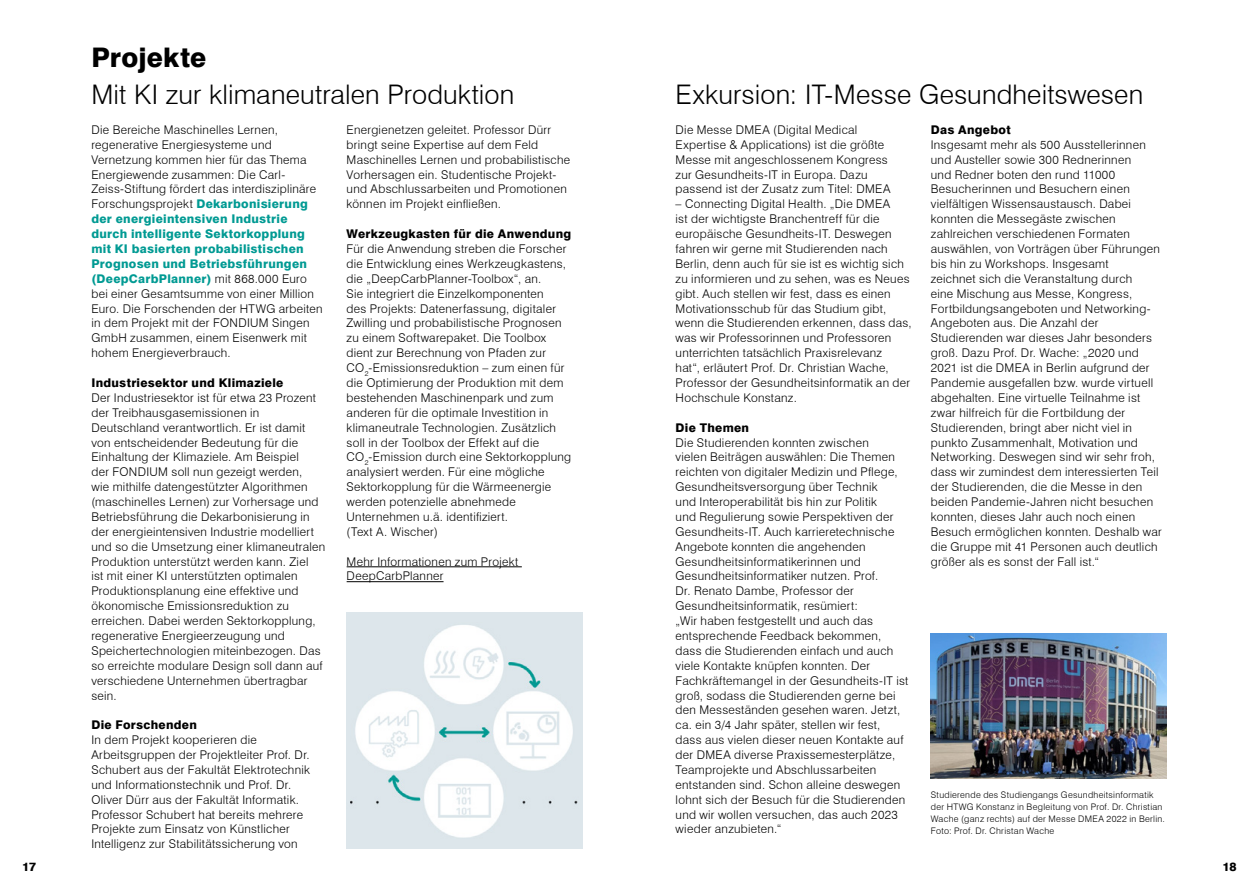
<style>
.page{position:relative;width:1259px;height:893px;background:#fff}
.page>*{position:absolute;margin:0;border:0;box-sizing:border-box;transform-origin:0 0}
.Headline_-_SCHWARZ{font:300 27px/37.2px "Swiss 721 BT";letter-spacing:.005em;color:#000}
.Fließtext_-_SCHWAR{font:300 12px/14.9px "Swiss 721 BT";letter-spacing:.025em;color:#000}
.t1{font:800 12px "Swiss 721 BT";color:#000}
.Textchen_klein___B{font:300 9px/12px "Swiss 721 BT";letter-spacing:.035em;color:#000}
.s1{font-weight:800}
.s2{font-weight:800;color:#009a93}
</style>
<div class="page">
<img style="left:347px;top:612px;width:236px;height:236px">
<hr style="left:347px;top:566px;width:175px;height:1px;background:#000">
<hr style="left:347px;top:581px;width:96px;height:1px;background:#000">
<img style="left:930px;top:634px;width:236px;height:144px">
<p class="Headline_-_SCHWARZ" style="left:91px;top:39px;width:424px"><span class="s1">Projekte<br></span>Mit KI zur klimaneutralen Produktion</p>
<p class="Fließtext_-_SCHWAR" style="left:91px;top:122px;width:233px">Die Bereiche Maschinelles Lernen, regenerative Energiesysteme und Vernetzung kommen hier für das Thema Energiewende zusammen: Die Carl-Zeiss-Stiftung fördert das interdisziplinäre Forschungsprojekt <span class="s2">Dekarbonisierung der energieintensiven Industrie durch intelligente Sektorkopplung mit KI basierten probabilistischen Prognosen und Betriebsführungen (DeepCarbPlanner)</span> mit 868.000 Euro bei einer Gesamtsumme von einer Million Euro. Die Forschenden der HTWG arbeiten in dem Projekt mit der FONDIUM Singen GmbH zusammen, einem Eisenwerk mit hohem Energieverbrauch.</p>
<p class="Fließtext_-_SCHWAR" style="left:91px;top:375px;width:235px"><span class="s1">Industriesektor und Klimaziele<br></span>Der Industriesektor ist für etwa 23 Prozent der Treibhausgasemissionen in Deutschland verantwortlich. Er ist damit von entscheidender Bedeutung für die Einhaltung der Klimaziele. Am Beispiel<br>der FONDIUM soll nun gezeigt werden,<br>wie mithilfe datengestützter Algorithmen (maschinelles Lernen) zur Vorhersage und Betriebsführung die Dekarbonisierung in der energieintensiven Industrie modelliert und so die Umsetzung einer klimaneutralen Produktion unterstützt werden kann. Ziel<br>ist mit einer KI unterstützten optimalen Produktionsplanung eine effektive und ökonomische Emissionsreduktion zu erreichen. Dabei werden Sektorkopplung, regenerative Energieerzeugung und Speichertechnologien miteinbezogen. Das so erreichte modulare Design soll dann auf verschiedene Unternehmen übertragbar sein.</p>
<p class="Fließtext_-_SCHWAR" style="left:91px;top:717px;width:220px"><span class="s1">Die Forschenden<br></span>In dem Projekt kooperieren die Arbeitsgruppen der Projektleiter Prof. Dr.<br>Schubert aus der Fakultät Elektrotechnik und Informationstechnik und Prof. Dr.<br>Oliver Dürr aus der Fakultät Informatik.<br>Professor Schubert hat bereits mehrere Projekte zum Einsatz von Künstlicher Intelligenz zur Stabilitätssicherung von</p>
<p class="Fließtext_-_SCHWAR" style="left:347px;top:122px;width:225px">Energienetzen geleitet. Professor Dürr bringt seine Expertise auf dem Feld Maschinelles Lernen und probabilistische Vorhersagen ein. Studentische Projekt&shy;und Abschlussarbeiten und Promotionen können im Projekt einfließen.</p>
<p class="Fließtext_-_SCHWAR" style="left:347px;top:226px;width:226px"><span class="s1">Werkzeugkasten für die Anwendung </span>Für die Anwendung streben die Forscher die Entwicklung eines Werkzeugkastens, die „DeepCarbPlanner-Toolbox“, an.<br>Sie integriert die Einzelkomponenten<br>des Projekts: Datenerfassung, digitaler Zwilling und probabilistische Prognosen zu einem Softwarepaket. Die Toolbox dient zur Berechnung von Pfaden zur CO<sub>2</sub>-Emissionsreduktion – zum einen für die Optimierung der Produktion mit dem bestehenden Maschinenpark und zum anderen für die optimale Investition in klimaneutrale Technologien. Zusätzlich soll in der Toolbox der Effekt auf die CO<sub>2</sub>-Emission durch eine Sektorkopplung analysiert werden. Für eine mögliche Sektorkopplung für die Wärmeenergie werden potenzielle abnehmede Unternehmen u.ä. identifiziert.<br>(Text A. Wischer)</p>
<p class="Fließtext_-_SCHWAR" style="left:347px;top:554px;width:173px">Mehr Informationen zum Projekt<br>DeepCarbPlanner</p>
<p class="Headline_-_SCHWARZ" style="left:675px;top:76px;width:469px">Exkursion: IT-Messe Gesundheitswesen</p>
<p class="Fließtext_-_SCHWAR" style="left:675px;top:122px;width:216px">Die Messe DMEA (Digital Medical Expertise &amp; Applications) ist die größte Messe mit angeschlossenem Kongress zur Gesundheits-IT in Europa. Dazu passend ist der Zusatz zum Titel: DMEA</p>
<p class="Fließtext_-_SCHWAR" style="left:675px;top:197px;width:238px">– Connecting Digital Health. „Die DMEA<br>ist der wichtigste Branchentreff für die europäische Gesundheits-IT. Deswegen fahren wir gerne mit Studierenden nach Berlin, denn auch für sie ist es wichtig sich zu informieren und zu sehen, was es Neues gibt. Auch stellen wir fest, dass es einen Motivationsschub für das Studium gibt, wenn die Studierenden erkennen, dass das, was wir Professorinnen und Professoren unterrichten tatsächlich Praxisrelevanz<br>hat“, erläutert Prof. Dr. Christian Wache, Professor der Gesundheitsinformatik an der Hochschule Konstanz.</p>
<p class="Fließtext_-_SCHWAR" style="left:675px;top:420px;width:234px"><span class="s1">Die Themen<br></span>Die Studierenden konnten zwischen<br>vielen Beiträgen auswählen: Die Themen reichten von digitaler Medizin und Pflege, Gesundheitsversorgung über Technik<br>und Interoperabilität bis hin zur Politik<br>und Regulierung sowie Perspektiven der Gesundheits-IT. Auch karrieretechnische Angebote konnten die angehenden Gesundheitsinformatikerinnen und Gesundheitsinformatiker nutzen. Prof.<br>Dr. Renato Dambe, Professor der Gesundheitsinformatik, resümiert:<br>„Wir haben festgestellt und auch das entsprechende Feedback bekommen, dass die Studierenden einfach und auch viele Kontakte knüpfen konnten. Der Fachkräftemangel in der Gesundheits-IT ist groß, sodass die Studierenden gerne bei den Messeständen gesehen waren. Jetzt, ca. ein 3/4 Jahr später, stellen wir fest, dass aus vielen dieser neuen Kontakte auf der DMEA diverse Praxissemesterplätze, Teamprojekte und Abschlussarbeiten entstanden sind. Schon alleine deswegen lohnt sich der Besuch für die Studierenden und wir wollen versuchen, das auch 2023 wieder anzubieten.“</p>
<p class="Fließtext_-_SCHWAR" style="left:930px;top:122px;width:233px"><span class="s1">Das Angebot<br></span>Insgesamt mehr als 500 Ausstellerinnen und Austeller sowie 300 Rednerinnen<br>und Redner boten den rund 11000<br>Besucherinnen und Besuchern einen vielfältigen Wissensaustausch. Dabei konnten die Messegäste zwischen zahlreichen verschiedenen Formaten auswählen, von Vorträgen über Führungen bis hin zu Workshops. Insgesamt<br>zeichnet sich die Veranstaltung durch<br>eine Mischung aus Messe, Kongress, Fortbildungsangeboten und Networking-Angeboten aus. Die Anzahl der Studierenden war dieses Jahr besonders groß. Dazu Prof. Dr. Wache: „2020 und 2021 ist die DMEA in Berlin aufgrund der Pandemie ausgefallen bzw. wurde virtuell abgehalten. Eine virtuelle Teilnahme ist zwar hilfreich für die Fortbildung der Studierenden, bringt aber nicht viel in punkto Zusammenhalt, Motivation und Networking. Deswegen sind wir sehr froh, dass wir zumindest dem interessierten Teil der Studierenden, die die Messe in den beiden Pandemie-Jahren nicht besuchen konnten, dieses Jahr auch noch einen Besuch ermöglichen konnten. Deshalb war die Gruppe mit 41 Personen auch deutlich größer als es sonst der Fall ist.“</p>
<p class="Textchen_klein___B" style="left:930px;top:789px;width:236px">Studierende des Studiengangs Gesundheitsinformatik der HTWG Konstanz in Begleitung von Prof. Dr. Christian Wache (ganz rechts) auf der Messe DMEA 2022 in Berlin.<br>Foto: Prof. Dr. Christan Wache</p>
<p class="t1" style="left:22px;top:859px;width:15px">17</p>
<p class="t1" style="left:1222px;top:859px;width:16px">18</p>
</div>
